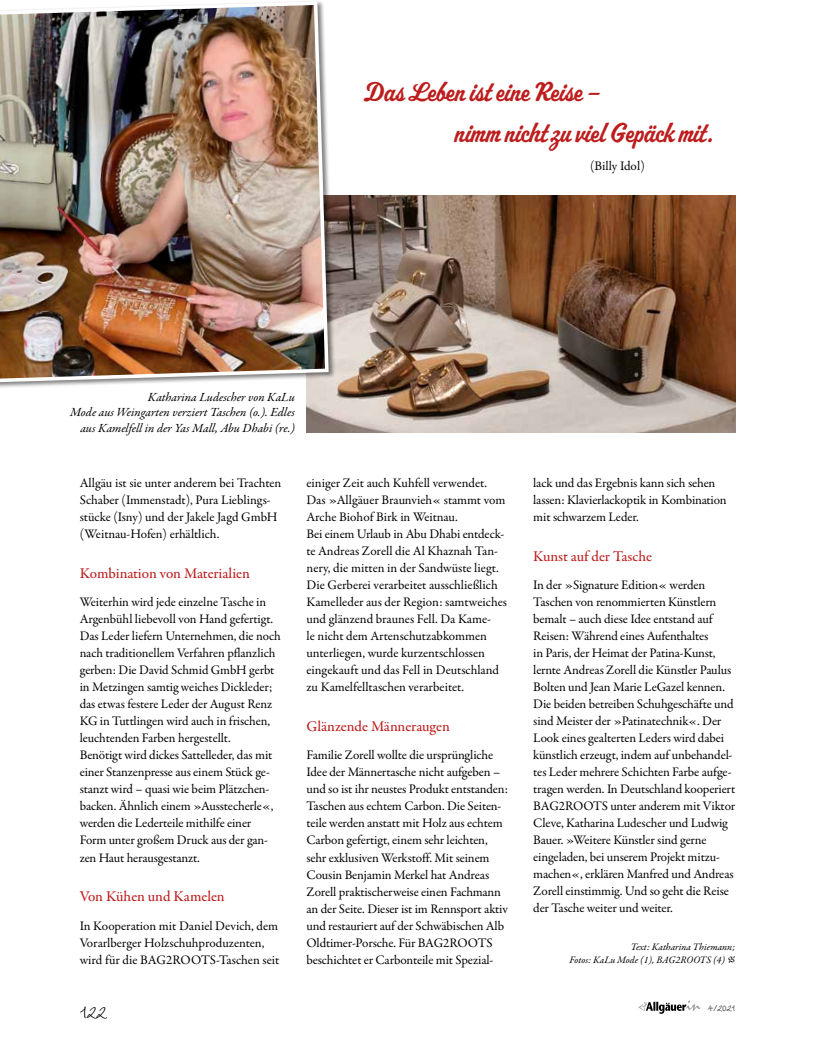
<style>
.page{position:relative;width:815px;height:1053px;background:#fff}
.page>*{position:absolute;margin:0;border:0;box-sizing:border-box;transform-origin:0 0}
.t1{font:27.5px/41.2px "Mascot MVB";color:#bd1d1d}
.t2{font:25px "Wiesbaden Swing";color:#000}
.t3{font:500 15px "Garamond Premr Pro";letter-spacing:-.005em;color:#bd1d1d}
.t4{font:13.12px/17px "Garamond Premr Pro";letter-spacing:-.01em;color:#000}
.t5{font:italic 12.5px/15.6px "Garamond Premr Pro";color:#000;text-align:right}
.t6{font:12.5px "Wiesbaden Swing";color:#000}
.t7{font:italic 10px/12.5px "Garamond Premr Pro";color:#000}
</style>
<div class="page">
<svg style="left:638px;top:1000px;width:62px;height:13px"></svg>
<img style="left:306px;top:195px;width:429px;height:237px">
<div style="left:0;top:0;width:335px;height:389px;background:#000;opacity:.5"></div>
<img style="left:0;top:0;width:330px;height:385px">
<h1 class="t1" style="left:455px;top:72px;width:261px;text-indent:-90px">Das Leben ist eine Reise –<br>nimm nicht zu viel Gepäck mit.</h1>
<p class="t4" style="left:590px;top:157px;width:57px">(Billy Idol)</p>
<p class="t5" style="left:70px;top:390px;width:226px">Katharina Ludescher von KaLu<br>Mode aus Weingarten verziert Taschen (o.). Edles aus Kamelfell in der Yas Mall, Abu Dhabi (re.)</p>
<p class="t4" style="left:80px;top:475px;width:203px">Allgäu ist sie unter anderem bei Trachten Schaber (Immenstadt), Pura Lieblings&shy;stücke (Isny) und der Jakele Jagd GmbH (Weitnau-Hofen) erhältlich.</p>
<p class="t3" style="left:80px;top:564px;width:172px">Kombination von Materialien</p>
<p class="t4" style="left:80px;top:594px;width:203px">Weiterhin wird jede einzelne Tasche in Argenbühl liebevoll von Hand gefertigt.<br>Das Leder liefern Unternehmen, die noch nach traditionellem Verfahren pflanzlich gerben: Die David Schmid GmbH gerbt in Metzingen samtig weiches Dickleder; das etwas festere Leder der August Renz KG in Tuttlingen wird auch in frischen, leuchtenden Farben hergestellt.<br>Benötigt wird dickes Sattelleder, das mit einer Stanzenpresse aus einem Stück ge&shy;stanzt wird – quasi wie beim Plätzchen&shy;backen. Ähnlich einem »Ausstecherle«, werden die Lederteile mithilfe einer Form unter großem Druck aus der gan&shy;zen Haut herausgestanzt.</p>
<p class="t3" style="left:80px;top:887px;width:147px">Von Kühen und Kamelen</p>
<p class="t4" style="left:80px;top:917px;width:201px">In Kooperation mit Daniel Devich, dem<br>Vorarlberger Holzschuhproduzenten, wird für die BAG2ROOTS-Taschen seit</p>
<p class="t4" style="left:306px;top:475px;width:202px">einiger Zeit auch Kuhfell verwendet.<br>Das »Allgäuer Braunvieh« stammt vom Arche Biohof Birk in Weitnau.<br>Bei einem Urlaub in Abu Dhabi entdeck&shy;te Andreas Zorell die Al Khaznah Tan&shy;nery, die mitten in der Sandwüste liegt.<br>Die Gerberei verarbeitet ausschließlich Kamelleder aus der Region: samtweiches und glänzend braunes Fell. Da Kame-<br>le nicht dem Artenschutzabkommen unterliegen, wurde kurzentschlossen eingekauft und das Fell in Deutschland zu Kamelfelltaschen verarbeitet.</p>
<p class="t3" style="left:306px;top:717px;width:145px">Glänzende Männeraugen</p>
<p class="t4" style="left:306px;top:747px;width:203px">Familie Zorell wollte die ursprüngliche Idee der Männertasche nicht aufgeben – und so ist ihr neustes Produkt entstanden:<br>Taschen aus echtem Carbon. Die Seiten&shy;teile werden anstatt mit Holz aus echtem Carbon gefertigt, einem sehr leichten, sehr exklusiven Werkstoff. Mit seinem Cousin Benjamin Merkel hat Andreas Zorell praktischerweise einen Fachmann an der Seite. Dieser ist im Rennsport aktiv und restauriert auf der Schwäbischen Alb Oldtimer-Porsche. Für BAG2ROOTS beschichtet er Carbonteile mit Spezial-</p>
<p class="t4" style="left:533px;top:475px;width:195px">lack und das Ergebnis kann sich sehen lassen: Klavierlackoptik in Kombination mit schwarzem Leder.</p>
<p class="t3" style="left:533px;top:547px;width:120px">Kunst auf der Tasche</p>
<p class="t4" style="left:533px;top:577px;width:203px">In der »Signature Edition« werden Taschen von renommierten Künstlern bemalt – auch diese Idee entstand auf Reisen: Während eines Aufenthaltes<br>in Paris, der Heimat der Patina-Kunst, lernte Andreas Zorell die Künstler Paulus Bolten und Jean Marie LeGazel kennen.<br>Die beiden betreiben Schuhgeschäfte und sind Meister der »Patinatechnik«. Der Look eines gealterten Leders wird dabei künstlich erzeugt, indem auf unbehandel&shy;tes Leder mehrere Schichten Farbe aufge&shy;tragen werden. In Deutschland kooperiert BAG2ROOTS unter anderem mit Viktor Cleve, Katharina Ludescher und Ludwig Bauer. »Weitere Künstler sind gerne eingeladen, bei unserem Projekt mitzu&shy;machen«, erklären Manfred und Andreas Zorell einstimmig. Und so geht die Reise der Tasche weiter und weiter.</p>
<p class="t7" style="left:570px;top:941px;width:167px;text-indent:61px">Text: Katharina Thiemann;<br>Fotos: KaLu Mode (1), BAG2ROOTS (4)</p>
<h2 class="t2" style="left:80px;top:997px;width:28px">122</h2>
<p class="t6" style="left:708px;top:1001px;width:29px">4/2021</p>
</div>
